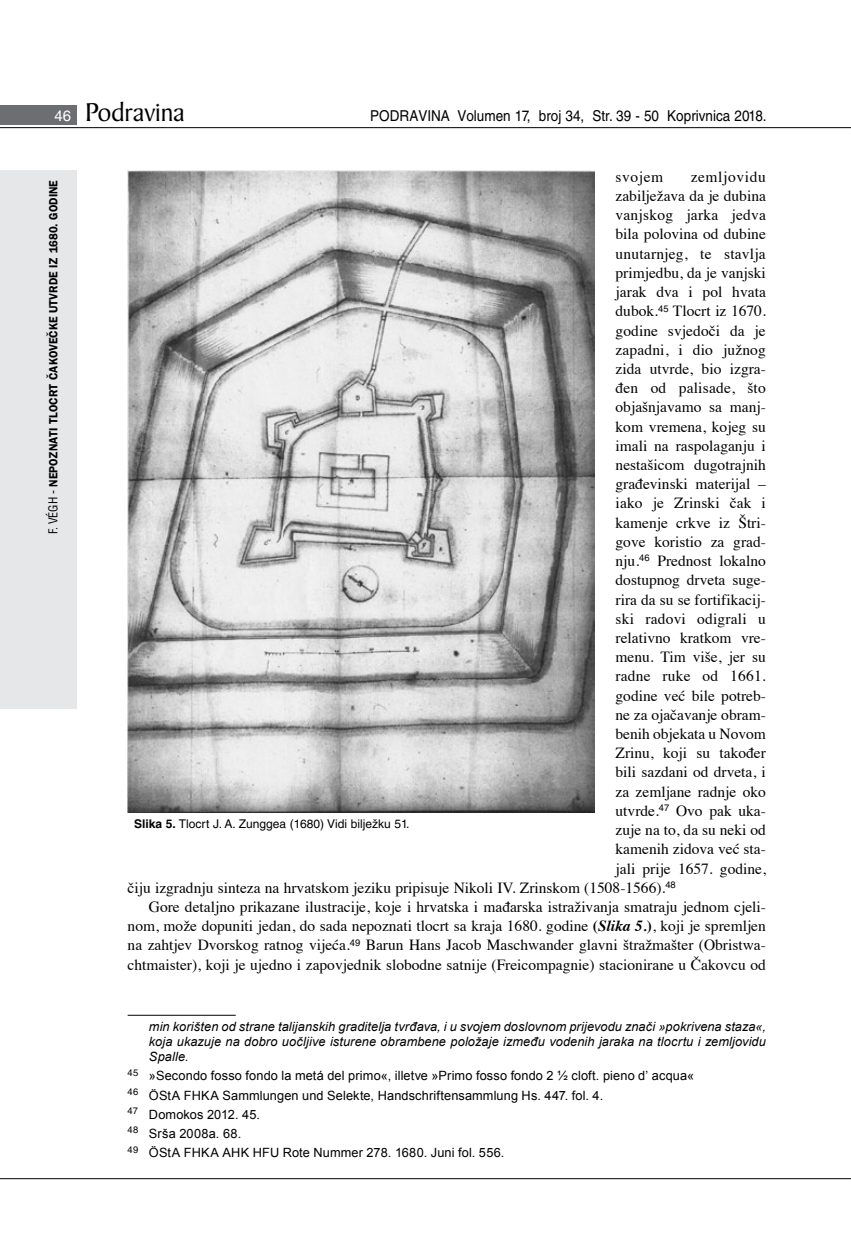
<style>
.page{position:relative;width:851px;height:1234px;background:#fff}
.page>*{position:absolute;margin:0;border:0;box-sizing:border-box;transform-origin:0 0}
.t1{font:27.6px "Baker Signet BT";color:#000}
.t2{font:15.45px "Times";color:#000}
.t3{font:15.45px "Times";letter-spacing:.04em;color:#000}
.t4{font:15px "Helvetica LT Skin 29";color:#000;scale:.9 1}
.t5{font:12.75px/19.2px "Arial";letter-spacing:.01em;color:#000}
.t6{font:italic 12.75px/15.3px "Arial";letter-spacing:.01em;color:#000;text-align:justify}
.t7{font:600 12px "ITC Franklin Gothic Skin 29";letter-spacing:-.005em;color:#000;scale:.94 1}
.t8{font:12px "Helvetica LT Skin 29";color:#000}
.s1{font-family:"Helvetica LT Skin 29";font-size:15px;color:#fff}
.s2{font-family:"Helvetica LT Skin 29";font-weight:400;font-stretch:condensed}
.s3{font-weight:700}
.s4{font-weight:700;font-style:italic}
</style>
<div class="page">
<div style="left:0;top:170px;width:77px;height:538px;background:#e6e7e8"></div>
<div style="left:0;top:105px;width:77px;height:19px;background:#6d6e71"></div>
<hr style="left:0;top:127px;width:850px;height:1px;background:#000">
<hr style="left:0;top:1177px;width:850px;height:1px;background:#000">
<hr style="left:128px;top:1014px;width:108px;height:1px;background:#000">
<img style="left:128px;top:170px;width:466px;height:642px">
<h1 class="t1" style="left:55px;top:95px;width:131px"><span class="s1">46</span> Podravina</h1>
<p class="t4" style="left:370px;top:107px;width:442px">PODRAVINA Volumen 17, broj 34, Str. 39 - 50 Koprivnica 2018.</p>
<p class="t7" style="left:46px;top:534px;width:378px;rotate:-90deg"><span class="s2">F. VÉGH -</span> NEPOZNATI TLOCRT ČAKOVEČKE UTVRDE IZ 1680. GODINE</p>
<p class="t2" style="left:615px;top:162px;width:49px">svojem</p>
<p class="t3" style="left:690px;top:162px;width:77px">zemljovidu</p>
<p class="t2" style="left:615px;top:181px;width:152px">zabilježava da je dubina</p>
<p class="t2" style="left:615px;top:200px;width:152px">vanjskog jarka jedva</p>
<p class="t2" style="left:615px;top:220px;width:152px">bila polovina od dubine</p>
<p class="t2" style="left:615px;top:239px;width:152px">unutarnjeg, te stavlja</p>
<p class="t2" style="left:615px;top:258px;width:152px">primjedbu, da je vanjski</p>
<p class="t2" style="left:615px;top:277px;width:152px">jarak dva i pol hvata</p>
<p class="t2" style="left:615px;top:296px;width:152px">dubok.<sup>45</sup> Tlocrt iz 1670.</p>
<p class="t2" style="left:615px;top:316px;width:152px">godine svjedoči da je</p>
<p class="t2" style="left:615px;top:335px;width:152px">zapadni, i dio južnog</p>
<p class="t2" style="left:615px;top:354px;width:152px">zida utvrde, bio izgra-</p>
<p class="t2" style="left:615px;top:373px;width:152px">đen od palisade, što</p>
<p class="t2" style="left:615px;top:392px;width:152px">objašnjavamo sa manj-</p>
<p class="t2" style="left:615px;top:412px;width:152px">kom vremena, kojeg su</p>
<p class="t2" style="left:615px;top:431px;width:152px">imali na raspolaganju i</p>
<p class="t2" style="left:615px;top:450px;width:152px">nestašicom dugotrajnih</p>
<p class="t2" style="left:615px;top:469px;width:152px">građevinski materijal –</p>
<p class="t2" style="left:615px;top:488px;width:152px">iako je Zrinski čak i</p>
<p class="t2" style="left:615px;top:508px;width:152px">kamenje crkve iz Štri-</p>
<p class="t2" style="left:615px;top:527px;width:152px">gove koristio za grad-</p>
<p class="t2" style="left:615px;top:546px;width:152px">nju.<sup>46</sup> Prednost lokalno</p>
<p class="t2" style="left:615px;top:565px;width:152px">dostupnog drveta suge-</p>
<p class="t2" style="left:615px;top:584px;width:152px">rira da su se fortifikacij-</p>
<p class="t2" style="left:615px;top:604px;width:152px">ski radovi odigrali u</p>
<p class="t2" style="left:615px;top:623px;width:152px">relativno kratkom vre-</p>
<p class="t2" style="left:615px;top:642px;width:152px">menu. Tim više, jer su</p>
<p class="t2" style="left:615px;top:661px;width:152px">radne ruke od 1661.</p>
<p class="t2" style="left:615px;top:680px;width:152px">godine već bile potreb-</p>
<p class="t2" style="left:615px;top:700px;width:152px">ne za ojačavanje obram-</p>
<p class="t2" style="left:615px;top:719px;width:152px">benih objekata u Novom</p>
<p class="t2" style="left:615px;top:738px;width:152px">Zrinu, koji su također</p>
<p class="t2" style="left:615px;top:757px;width:152px">bili sazdani od drveta, i</p>
<p class="t2" style="left:615px;top:776px;width:152px">za zemljane radnje oko</p>
<p class="t2" style="left:615px;top:796px;width:152px">utvrde.<sup>47</sup> Ovo pak uka-</p>
<p class="t2" style="left:615px;top:815px;width:152px">zuje na to, da su neki od</p>
<p class="t2" style="left:615px;top:834px;width:152px">kamenih zidova već sta-</p>
<p class="t2" style="left:615px;top:853px;width:152px">jali prije 1657. godine,</p>
<p class="t2" style="left:128px;top:872px;width:549px">čiju izgradnju sinteza na hrvatskom jeziku pripisuje Nikoli IV. Zrinskom (1508-1566).<sup>48</sup></p>
<p class="t2" style="left:149px;top:892px;width:618px">Gore detaljno prikazane ilustracije, koje i hrvatska i mađarska istraživanja smatraju jednom cjeli-</p>
<p class="t2" style="left:128px;top:911px;width:639px">nom, može dopuniti jedan, do sada nepoznati tlocrt sa kraja 1680. godine <span class="s3">(</span><span class="s4">Slika 5.</span><span class="s3">)</span>, koji je spremljen</p>
<p class="t2" style="left:128px;top:930px;width:639px">na zahtjev Dvorskog ratnog vijeća.<sup>49</sup> Barun Hans Jacob Maschwander glavni štražmašter (Obristwa-</p>
<p class="t2" style="left:128px;top:949px;width:639px">chtmaister), koji je ujedno i zapovjednik slobodne satnije (Freicompagnie) stacionirane u Čakovcu od</p>
<p class="t8" style="left:134px;top:816px;width:277px"><span class="s3">Slika 5.</span> Tlocrt J. A. Zunggea (1680) Vidi bilježku 51.</p>
<p class="t6" style="left:149px;top:1018px;width:618px">min korišten od strane talijanskih graditelja tvrđava, i u svojem doslovnom prijevodu znači »pokrivena staza«, koja ukazuje na dobro uočljive isturene obrambene položaje između vodenih jaraka na tlocrtu i zemljovidu Spalle.</p>
<p class="t5" style="left:128px;top:1066px;width:568px"><sup>45</sup> »Secondo fosso fondo la metá del primo«, illetve »Primo fosso fondo 2 ½ cloft. pieno d’ acqua« <sup>46</sup> ÖStA FHKA Sammlungen und Selekte, Handschriftensammlung Hs. 447. fol. 4.<br><sup>47</sup> Domokos 2012. 45.<br><sup>48</sup> Srša 2008a. 68.<br><sup>49</sup> ÖStA FHKA AHK HFU Rote Nummer 278. 1680. Juni fol. 556.</p>
</div>
